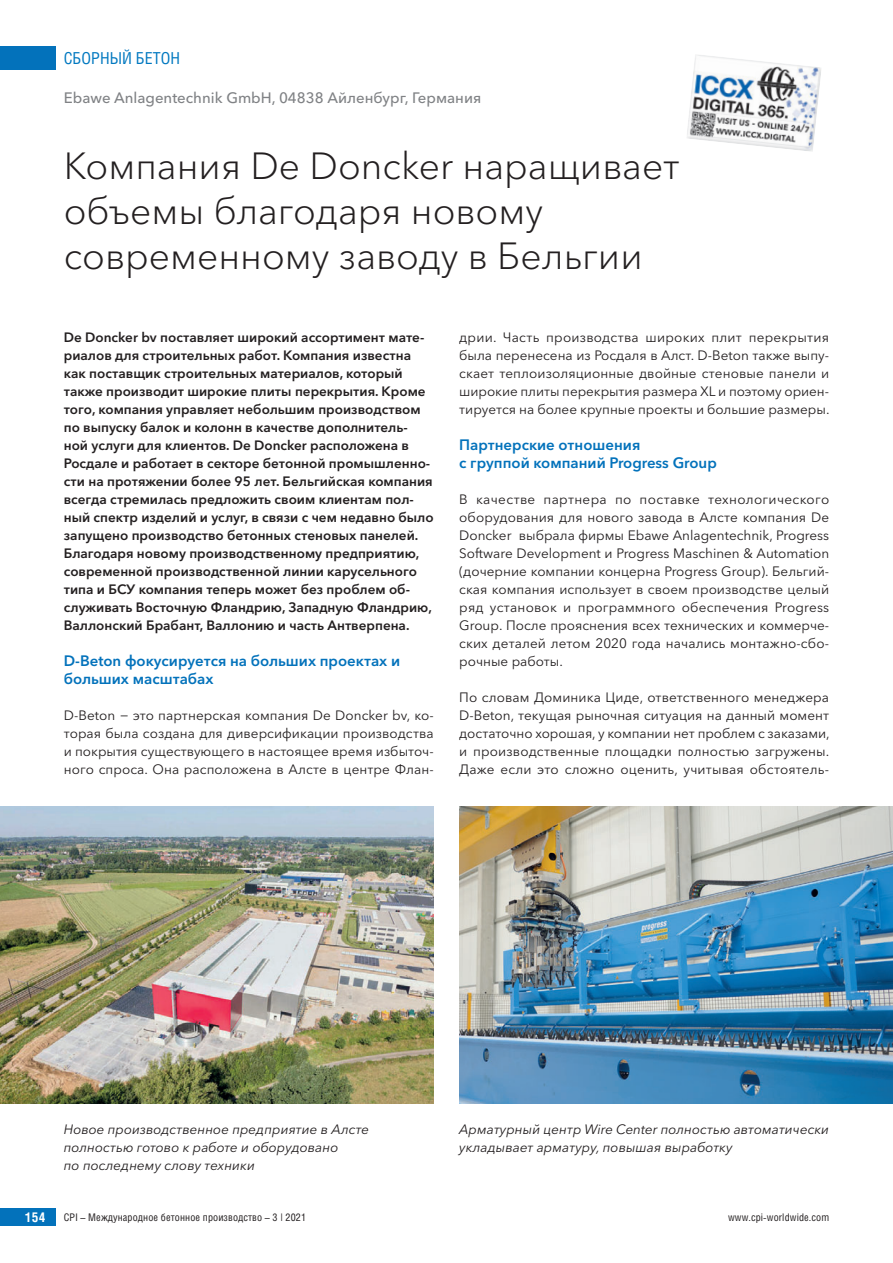
<style>
.page{position:relative;width:893px;height:1263px;background:#fff}
.page>*{position:absolute;margin:0;border:0;box-sizing:border-box;transform-origin:0 0}
.t1{font:300 37.5px/45px "Avenir Next Cyr";color:#231f20}
.t2{font:16.5px "Helios Cond";color:#0078c0}
.t3{font:600 15px/18px "Avenir Next Cyr";color:#0372bb}
.t4{font:500 15px "Avenir Next Cyr";color:#808285}
.t5{font:13.5px/18px "Avenir Next Cyr";letter-spacing:.005em;color:#231f20;text-align:justify}
.t6{font:600 13.5px/18px "Avenir Next Cyr";color:#231f20}
.t7{font:italic 13.5px/18px "Avenir Next Cyr";color:#231f20}
.t8{font:700 13.5px "Helios Cond";color:#fff}
.t9{font:10.5px "Helios Cond";letter-spacing:.01em;color:#231f20}
</style>
<div class="page">
<div style="left:0;top:47px;width:55px;height:23px;background:#0372bb"></div>
<div style="left:0;top:1208px;width:55px;height:18px;background:#0372bb"></div>
<img style="left:0;top:806px;width:434px;height:298px">
<img style="left:459px;top:806px;width:434px;height:297px">
<img style="left:687px;top:55px;width:134px;height:96px">
<p class="t2" style="left:64px;top:52px;width:118px">СБОРНЫЙ БЕТОН</p>
<p class="t4" style="left:64px;top:91px;width:419px">Ebawe Anlagentechnik GmbH, 04838 Айленбург, Германия</p>
<h1 class="t1" style="left:64px;top:147px;width:618px">Компания De Doncker наращивает объемы благодаря новому современному заводу в Бельгии</h1>
<p class="t6" style="left:64px;top:330px;width:371px">De Doncker bv поставляет широкий ассортимент мате&shy;риалов для строительных работ. Компания известна как поставщик строительных материалов, который также производит широкие плиты перекрытия. Кроме того, компания управляет небольшим производством по выпуску балок и колонн в качестве дополнитель&shy;ной услуги для клиентов. De Doncker расположена в Росдале и работает в секторе бетонной промышленно&shy;сти на протяжении более 95 лет. Бельгийская компания всегда стремилась предложить своим клиентам пол&shy;ный спектр изделий и услуг, в связи с чем недавно было запущено производство бетонных стеновых панелей.<br>Благодаря новому производственному предприятию, современной производственной линии карусельного типа и БСУ компания теперь может без проблем об&shy;служивать Восточную Фландрию, Западную Фландрию, Валлонский Брабант, Валлонию и часть Антверпена.</p>
<p class="t3" style="left:64px;top:653px;width:338px">D-Beton фокусируется на больших проектах и больших масштабах</p>
<p class="t5" style="left:64px;top:708px;width:371px">D-Beton − это партнерская компания De Doncker bv, ко&shy;торая была создана для диверсификации производства и покрытия существующего в настоящее время избыточ&shy;ного спроса. Она расположена в Алсте в центре Флан-</p>
<p class="t5" style="left:459px;top:329px;width:372px">дрии. Часть производства широких плит перекрытия была перенесена из Росдаля в Алст. D-Beton также выпу&shy;скает теплоизоляционные двойные стеновые панели и широкие плиты перекрытия размера XL и поэтому ориен&shy;тируется на более крупные проекты и большие размеры.</p>
<p class="t3" style="left:459px;top:437px;width:259px">Партнерские отношения<br>с группой компаний Progress Group</p>
<p class="t5" style="left:459px;top:492px;width:372px">В качестве партнера по поставке технологического оборудования для нового завода в Алсте компания De Doncker выбрала фирмы Ebawe Anlagentechnik, Progress Software Development и Progress Maschinen &amp; Automation (дочерние компании концерна Progress Group). Бельгий&shy;ская компания использует в своем производстве целый ряд установок и программного обеспечения Progress Group. После прояснения всех технических и коммерче&shy;ских деталей летом 2020 года начались монтажно-сбо&shy;рочные работы.</p>
<p class="t5" style="left:459px;top:689px;width:372px">По словам Доминика Циде, ответственного менеджера D-Beton, текущая рыночная ситуация на данный момент достаточно хорошая, у компании нет проблем с заказами, и производственные площадки полностью загружены.<br>Даже если это сложно оценить, учитывая обстоятель-</p>
<p class="t7" style="left:64px;top:1122px;width:307px">Новое производственное предприятие в Алсте полностью готово к работе и оборудовано<br>по последнему слову техники</p>
<p class="t7" style="left:459px;top:1121px;width:371px">Арматурный центр Wire Center полностью автоматически укладывает арматуру, повышая выработку</p>
<p class="t8" style="left:25px;top:1209px;width:22px">154</p>
<p class="t9" style="left:64px;top:1213px;width:244px">CPI – Международное бетонное производство – 3 | 2021</p>
<p class="t9" style="left:728px;top:1213px;width:103px">www.cpi-worldwide.com</p>
</div>
